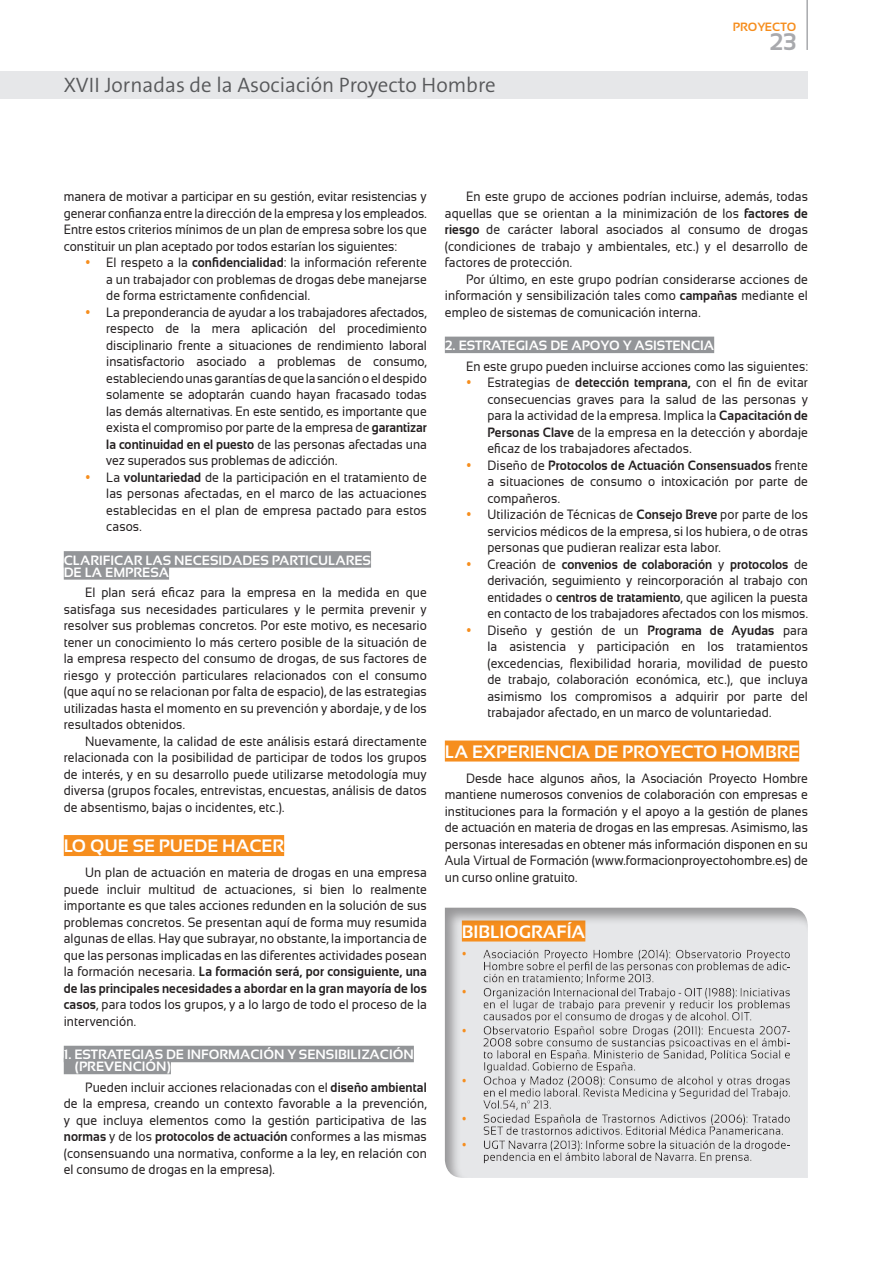
<style>
.page{position:relative;width:893px;height:1263px;background:#fff}
.page>*{position:absolute;margin:0;border:0;box-sizing:border-box;transform-origin:0 0}
.t1{font:700 24px "Sansation";color:#a8a9ad}
.t2{font:300 21px "The Sans B4";color:#57585a}
._1{font:700 18px "Sansation";color:#fff}
.Texto_común{font:13.5px/16.5px "Sansation";letter-spacing:.01em;color:#231f20;text-align:justify;scale:.9 1}
._1_1{font:700 13.5px/12px "Sansation";color:#fff}
.t3{font:700 12px "Sansation";color:#f68e1e}
.t4{font:12px "Wingdings";color:#f68e1e;scale:.9 1}
.s1{color:#f68e1e}
.s2{font-weight:700}
</style>
<div class="page">
<div style="left:0;top:71px;width:808px;height:28px;background:#e6e7e9"></div>
<hr style="left:806px;top:0;width:2px;height:50px;background:#a8a9ad">
<div style="left:64px;top:551px;width:307px;height:17px;background:#939598"></div>
<div style="left:64px;top:563px;width:105px;height:17px;background:#939598"></div>
<div style="left:64px;top:835px;width:220px;height:21px;background:#f68e1e"></div>
<div style="left:64px;top:1046px;width:350px;height:16px;background:#939598"></div>
<div style="left:64px;top:1058px;width:107px;height:16px;background:#939598"></div>
<div style="left:445px;top:337px;width:269px;height:16px;background:#939598"></div>
<div style="left:445px;top:740px;width:354px;height:21px;background:#f68e1e"></div>
<div style="left:444px;top:907px;width:364px;height:271px;background:#231f20;opacity:.4"></div>
<svg style="left:463px;top:1117px;width:3px;height:29px"></svg>
<p class="t3" style="left:733px;top:20px;width:65px">PROYECTO</p>
<h2 class="t2" style="left:64px;top:74px;width:433px">XVII Jornadas de la Asociación Proyecto Hombre</h2>
<h1 class="t1" style="left:769px;top:29px;width:28px">23</h1>
<p class="Texto_común" style="left:64px;top:188px;width:405px">manera de motivar a participar en su gestión, evitar resistencias y generar confianza entre la dirección de la empresa y los empleados.<br>Entre estos criterios mínimos de un plan de empresa sobre los que constituir un plan aceptado por todos estarían los siguientes:</p>
<p class="Texto_común" style="left:106px;top:254px;width:358px;text-indent:-21px"><span class="s1">•</span> El respeto a la <span class="s2">confidencialidad</span>: la información referente a un trabajador con problemas de drogas debe manejarse de forma estrictamente confidencial.</p>
<p class="Texto_común" style="left:106px;top:304px;width:358px;text-indent:-21px"><span class="s1">•</span> La preponderancia de ayudar a los trabajadores afectados, respecto de la mera aplicación del procedimiento disciplinario frente a situaciones de rendimiento laboral insatisfactorio asociado a problemas de consumo, estableciendo unas garantías de que la sanción o el despido solamente se adoptarán cuando hayan fracasado todas las demás alternativas. En este sentido, es importante que exista el compromiso por parte de la empresa de <span class="s2">garantizar la continuidad en el puesto</span> de las personas afectadas una vez superados sus problemas de adicción.</p>
<p class="Texto_común" style="left:106px;top:469px;width:358px;text-indent:-21px"><span class="s1">•</span> La <span class="s2">voluntariedad</span> de la participación en el tratamiento de las personas afectadas, en el marco de las actuaciones establecidas en el plan de empresa pactado para estos casos.</p>
<p class="_1_1" style="left:64px;top:554px;width:309px">CLARIFICAR LAS NECESIDADES PARTICULARES<br>DE LA EMPRESA</p>
<p class="Texto_común" style="left:64px;top:584px;width:405px;text-indent:21px">El plan será eficaz para la empresa en la medida en que satisfaga sus necesidades particulares y le permita prevenir y resolver sus problemas concretos. Por este motivo, es necesario tener un conocimiento lo más certero posible de la situación de la empresa respecto del consumo de drogas, de sus factores de riesgo y protección particulares relacionados con el consumo (que aquí no se relacionan por falta de espacio), de las estrategias utilizadas hasta el momento en su prevención y abordaje, y de los resultados obtenidos.</p>
<p class="Texto_común" style="left:64px;top:733px;width:405px;text-indent:21px">Nuevamente, la calidad de este análisis estará directamente relacionada con la posibilidad de participar de todos los grupos de interés, y en su desarrollo puede utilizarse metodología muy diversa (grupos focales, entrevistas, encuestas, análisis de datos de absentismo, bajas o incidentes, etc.).</p>
<p class="_1" style="left:64px;top:836px;width:222px">LO QUE SE PUEDE HACER</p>
<p class="Texto_común" style="left:64px;top:864px;width:405px;text-indent:21px">Un plan de actuación en materia de drogas en una empresa puede incluir multitud de actuaciones, si bien lo realmente importante es que tales acciones redunden en la solución de sus problemas concretos. Se presentan aquí de forma muy resumida algunas de ellas. Hay que subrayar, no obstante, la importancia de que las personas implicadas en las diferentes actividades posean la formación necesaria. <span class="s2">La formación será, por consiguiente, una de las principales necesidades a abordar en la gran mayoría de los casos</span>, para todos los grupos, y a lo largo de todo el proceso de la intervención.</p>
<p class="_1_1" style="left:75px;top:1048px;width:341px;text-indent:-11px">1. ESTRATEGIAS DE INFORMACIÓN Y SENSIBILIZACIÓN (PREVENCIÓN)</p>
<p class="Texto_común" style="left:64px;top:1079px;width:405px;text-indent:21px">Pueden incluir acciones relacionadas con el <span class="s2">diseño ambiental </span>de la empresa, creando un contexto favorable a la prevención, y que incluya elementos como la gestión participativa de las <span class="s2">normas</span> y de los <span class="s2">protocolos de actuación</span> conformes a las mismas (consensuando una normativa, conforme a la ley, en relación con el consumo de drogas en la empresa).</p>
<p class="Texto_común" style="left:445px;top:188px;width:405px;text-indent:21px">En este grupo de acciones podrían incluirse, además, todas aquellas que se orientan a la minimización de los <span class="s2">factores de riesgo</span> de carácter laboral asociados al consumo de drogas (condiciones de trabajo y ambientales, etc.) y el desarrollo de factores de protección.</p>
<p class="Texto_común" style="left:445px;top:271px;width:405px;text-indent:21px">Por último, en este grupo podrían considerarse acciones de información y sensibilización tales como <span class="s2">campañas</span> mediante el empleo de sistemas de comunicación interna.</p>
<p class="_1_1" style="left:445px;top:339px;width:271px">2. ESTRATEGIAS DE APOYO Y ASISTENCIA</p>
<p class="Texto_común" style="left:466px;top:358px;width:381px">En este grupo pueden incluirse acciones como las siguientes:</p>
<p class="Texto_común" style="left:487px;top:374px;width:358px;text-indent:-21px"><span class="s1">•</span> Estrategias de <span class="s2">detección temprana,</span> con el fin de evitar consecuencias graves para la salud de las personas y para la actividad de la empresa. Implica la <span class="s2">Capacitación de Personas Clave</span> de la empresa en la detección y abordaje eficaz de los trabajadores afectados.</p>
<p class="Texto_común" style="left:487px;top:457px;width:358px;text-indent:-21px"><span class="s1">•</span> Diseño de <span class="s2">Protocolos de Actuación Consensuados</span> frente a situaciones de consumo o intoxicación por parte de compañeros.</p>
<p class="Texto_común" style="left:487px;top:506px;width:358px;text-indent:-21px"><span class="s1">•</span> Utilización de Técnicas de <span class="s2">Consejo Breve</span> por parte de los servicios médicos de la empresa, si los hubiera, o de otras personas que pudieran realizar esta labor.</p>
<p class="Texto_común" style="left:487px;top:556px;width:358px;text-indent:-21px"><span class="s1">•</span> Creación de <span class="s2">convenios de colaboración</span> y <span class="s2">protocolos</span> de derivación, seguimiento y reincorporación al trabajo con entidades o <span class="s2">centros de tratamiento</span>, que agilicen la puesta en contacto de los trabajadores afectados con los mismos.</p>
<p class="Texto_común" style="left:487px;top:622px;width:358px;text-indent:-21px"><span class="s1">•</span> Diseño y gestión de un <span class="s2">Programa de Ayudas</span> para la asistencia y participación en los tratamientos (excedencias, flexibilidad horaria, movilidad de puesto de trabajo, colaboración económica, etc.), que incluya asimismo los compromisos a adquirir por parte del trabajador afectado, en un marco de voluntariedad.</p>
<p class="_1" style="left:445px;top:741px;width:356px">LA EXPERIENCIA DE PROYECTO HOMBRE</p>
<p class="Texto_común" style="left:445px;top:770px;width:405px;text-indent:21px">Desde hace algunos años, la Asociación Proyecto Hombre mantiene numerosos convenios de colaboración con empresas e instituciones para la formación y el apoyo a la gestión de planes de actuación en materia de drogas en las empresas. Asimismo, las personas interesadas en obtener más información disponen en su Aula Virtual de Formación (www.formacionproyectohombre.es) de un curso online gratuito.</p>
<h3 class="_1" style="left:462px;top:921px;width:125px">BIBLIOGRAFÍA</h3>
<p class="t4" style="left:462px;top:947px;width:7px">•</p>
<p class="t4" style="left:462px;top:985px;width:7px">•</p>
<p class="t4" style="left:462px;top:1024px;width:7px">•</p>
<p class="t4" style="left:462px;top:1074px;width:7px">•</p>
</div>
